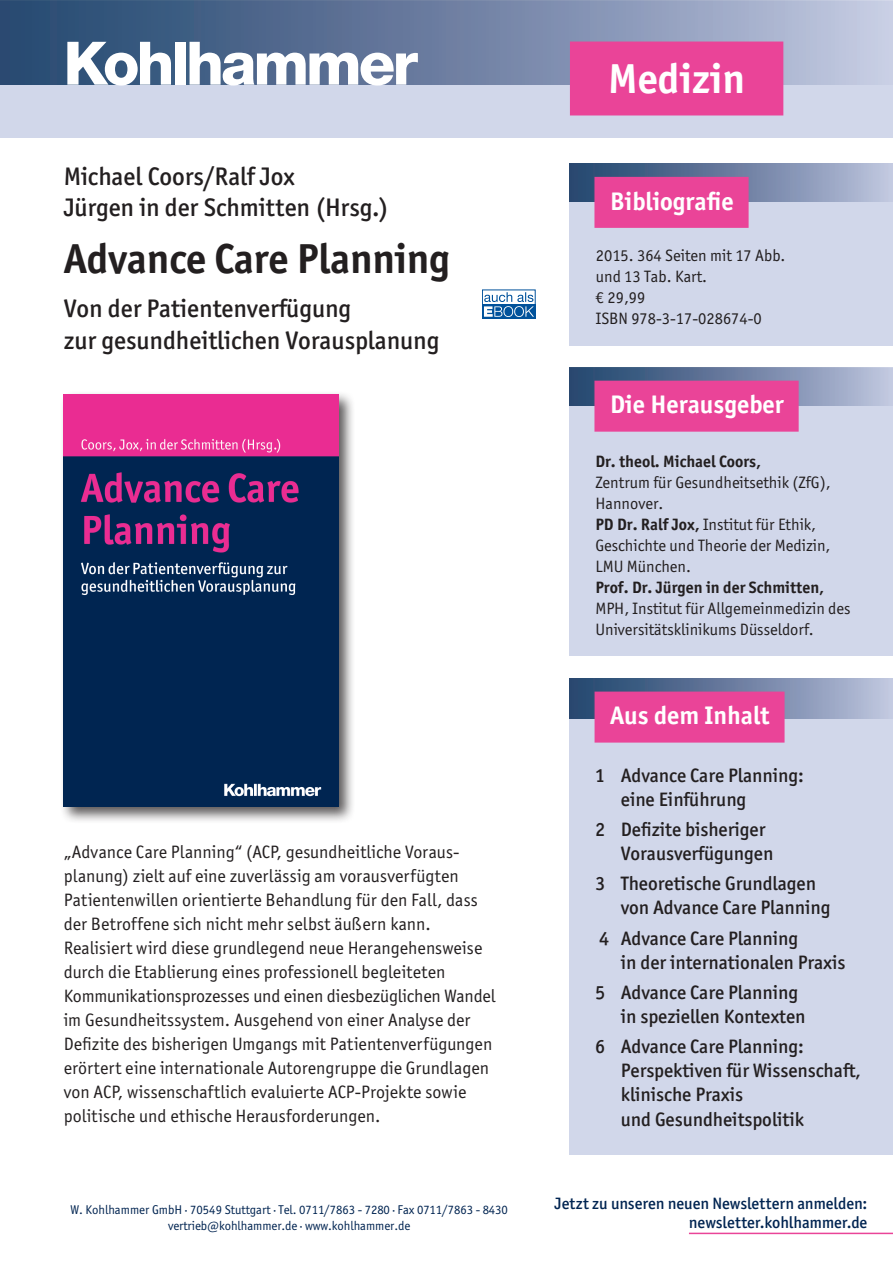
<style>
.page{position:relative;width:893px;height:1263px;background:#fff}
.page>*{position:absolute;margin:0;border:0;box-sizing:border-box;transform-origin:0 0}
.t1{font:800 60px "Helvetica Neue LT";letter-spacing:-.05em;color:#fff}
.t2{font:700 42px "ITC Officina Sans";letter-spacing:-.005em;color:#231f20}
.t3{font:700 42px "ITC Officina Sans";color:#fff}
.t4{font:500 25.5px/31.5px "ITC Officina Sans";color:#231f20}
.t5{font:700 25.5px "ITC Officina Sans";color:#fff}
.t6{font:500 19.5px/24px "ITC Officina Sans";color:#231f20}
.t7{font:18px/24px "ITC Officina Sans";color:#231f20}
.t8{font:16.5px/21px "ITC Officina Sans";color:#231f20}
.t9{font:500 16.5px/19.8px "ITC Officina Sans";color:#002451;text-align:right}
.t10{font:700 16.5px "ITC Officina Sans";color:#231f20}
.t11{font:12.75px/16.5px "ITC Officina Sans";letter-spacing:-.005em;color:#002451;text-align:center}
.s1{font-weight:700}
</style>
<div class="page">
<div style="left:0;top:2px;width:893px;height:136px;background:#d1d7ea"></div>
<div style="left:0;top:0;width:893px;height:84px;background:linear-gradient(to right,#1e416b,#c0c5df)"></div>
<hr style="left:689px;top:1233px;width:204px;height:1px;background:#ea4498">
<div style="left:570px;top:42px;width:213px;height:73px;background:#ea4498"></div>
<div style="left:570px;top:163px;width:323px;height:183px;background:#d1d7ea"></div>
<div style="left:570px;top:163px;width:323px;height:39px;background:linear-gradient(to right,#1d406a,#bbc0db)"></div>
<div style="left:570px;top:679px;width:323px;height:476px;background:#d1d7ea"></div>
<svg style="left:570px;top:679px;width:323px;height:40px;background:#7c8bac"></svg>
<div style="left:570px;top:368px;width:323px;height:288px;background:#d1d7ea"></div>
<svg style="left:570px;top:368px;width:323px;height:38px;background:#7b8bac"></svg>
<div style="left:60px;top:391px;width:296px;height:433px;background:#231f20;opacity:.75"></div>
<img style="left:64px;top:395px;width:275px;height:411px">
<div style="left:482px;top:305px;width:54px;height:14px;background:#01529b"></div>
<svg style="left:484px;top:292px;width:50px;height:25px"></svg>
<div style="left:594px;top:177px;width:155px;height:51px;background:#ea4498"></div>
<div style="left:594px;top:381px;width:205px;height:51px;background:#ea4498"></div>
<div style="left:595px;top:692px;width:189px;height:51px;background:#ea4498"></div>
<h1 class="t1" style="left:64px;top:28px;width:356px">Kohlhammer</h1>
<h3 class="t4" style="left:64px;top:161px;width:326px">Michael Coors/Ralf Jox<br>Jürgen in der Schmitten (Hrsg.)</h3>
<h2 class="t2" style="left:64px;top:233px;width:388px">Advance Care Planning</h2>
<h3 class="t4" style="left:64px;top:293px;width:377px">Von der Patientenverfügung<br>zur gesundheitlichen Vorausplanung</h3>
<p class="t7" style="left:64px;top:840px;width:433px">„Advance Care Planning“ (ACP, gesundheitliche Voraus&shy;planung) zielt auf eine zuverlässig am vorausverfügten Patientenwillen orientierte Behandlung für den Fall, dass der Betroffene sich nicht mehr selbst äußern kann.<br>Realisiert wird diese grundlegend neue Herangehensweise durch die Etablierung eines professionell begleiteten Kommunikationsprozesses und einen diesbezüglichen Wandel im Gesundheitssystem. Ausgehend von einer Analyse der Defizite des bisherigen Umgangs mit Patientenverfügungen erörtert eine internationale Autorengruppe die Grundlagen von ACP, wissenschaftlich evaluierte ACP-Projekte sowie politische und ethische Herausforderungen.</p>
<h2 class="t3" style="left:608px;top:52px;width:138px">Medizin</h2>
<h3 class="t5" style="left:610px;top:185px;width:125px">Bibliografie</h3>
<p class="t8" style="left:596px;top:245px;width:191px">2015. 364 Seiten mit 17 Abb. und 13 Tab. Kart.<br>€ 29,99<br>ISBN 978-3-17-028674-0</p>
<h3 class="t5" style="left:610px;top:389px;width:175px">Die Herausgeber</h3>
<p class="t10" style="left:595px;top:451px;width:167px">Dr. theol. Michael Coors,</p>
<p class="t8" style="left:595px;top:472px;width:237px">Zentrum für Gesundheitsethik (ZfG),<br>Hannover.<br><span class="s1">PD Dr. Ralf Jox,</span> Institut für Ethik,<br>Geschichte und Theorie der Medizin,<br>LMU München.</p>
<p class="t10" style="left:595px;top:577px;width:230px">Prof. Dr. Jürgen in der Schmitten,</p>
<p class="t8" style="left:595px;top:598px;width:257px">MPH, Institut für Allgemeinmedizin des<br>Universitätsklinikums Düsseldorf.</p>
<h3 class="t5" style="left:610px;top:700px;width:161px">Aus dem Inhalt</h3>
<p class="t6" style="left:621px;top:763px;width:185px;text-indent:-26px">1 Advance Care Planning: eine Einführung</p>
<p class="t6" style="left:621px;top:817px;width:154px;text-indent:-26px">2 Defizite bisheriger<br>Vorausverfügungen</p>
<p class="t6" style="left:621px;top:872px;width:211px;text-indent:-26px">3 Theoretische Grundlagen von Advance Care Planning</p>
<p class="t6" style="left:621px;top:926px;width:226px;text-indent:-22px">4 Advance Care Planning<br>in der internationalen Praxis</p>
<p class="t6" style="left:621px;top:980px;width:186px;text-indent:-26px">5 Advance Care Planning in speziellen Kontexten</p>
<p class="t6" style="left:621px;top:1035px;width:241px;text-indent:-26px">6 Advance Care Planning:<br>Perspektiven für Wissenschaft, klinische Praxis<br>und Gesundheitspolitik</p>
<p class="t11" style="left:70px;top:1201px;width:439px">W. Kohlhammer GmbH · 70549 Stuttgart · Tel. 0711/7863 - 7280 · Fax 0711/7863 - 8430 vertrieb@kohlhammer.de · www.kohlhammer.de</p>
<p class="t9" style="left:555px;top:1193px;width:314px">Jetzt zu unseren neuen Newslettern anmelden: newsletter.kohlhammer.de</p>
</div>
